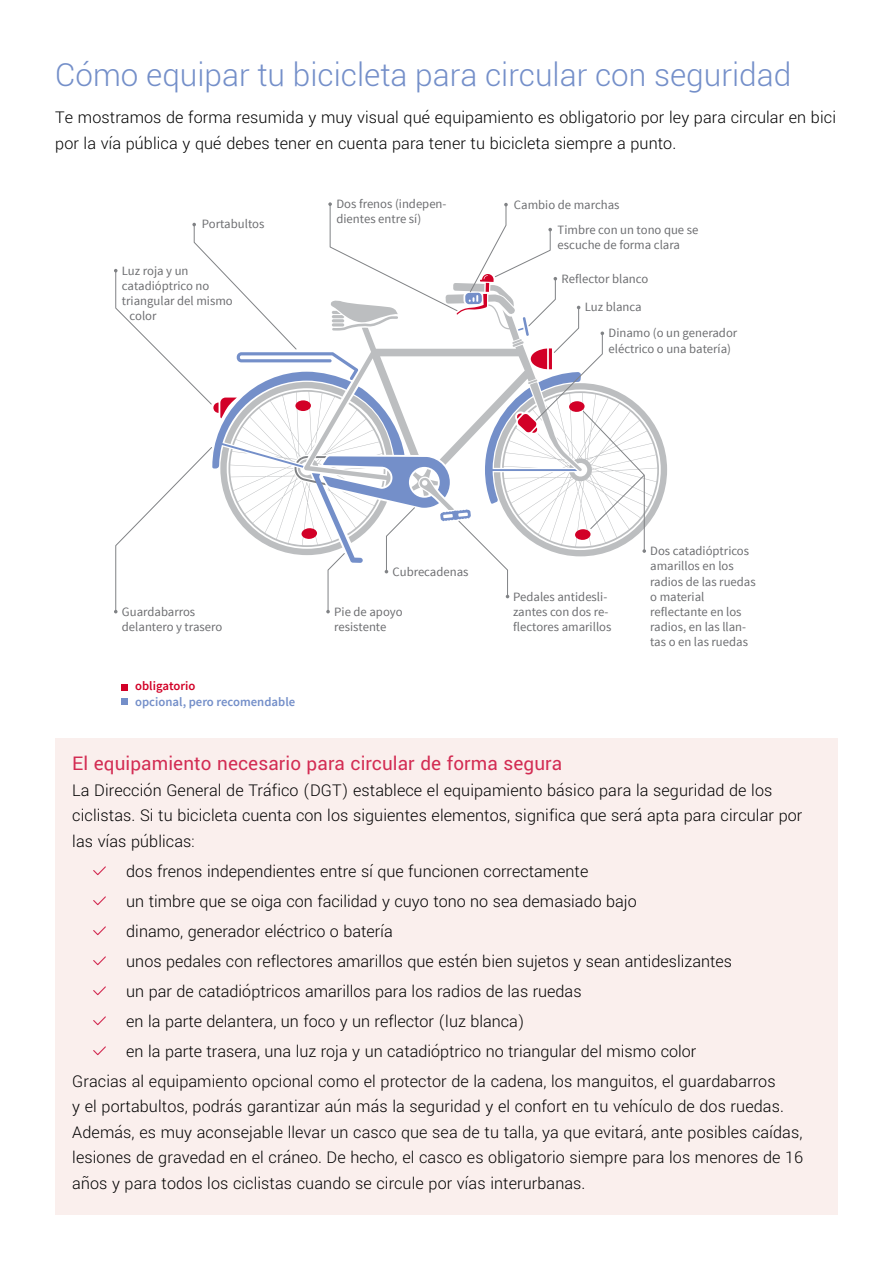
<style>
.page{position:relative;width:893px;height:1263px;background:#fff}
.page>*{position:absolute;margin:0;border:0;box-sizing:border-box;transform-origin:0 0}
.t1{font:300 31.5px "Roboto";color:#748fc9}
.t2{font:21px "Yantramanav";letter-spacing:.005em;color:#d32c53}
.t3{font:300 18px/25.5px "Yantramanav";letter-spacing:.005em;color:#000}
.t4{font:12.75px/15.3px "Source Sans Pro";color:#6d6e71}
.t5{font:600 12.75px "Source Sans Pro";color:#748fc9}
.t6{font:600 12.75px "Source Sans Pro";color:#d20027}
</style>
<div class="page">
<svg style="left:121px;top:684px;width:6px;height:6px"></svg>
<div style="left:121px;top:698px;width:6px;height:7px;background:#748fc9"></div>
<svg style="left:114px;top:202px;width:553px;height:411px"></svg>
<div style="left:55px;top:738px;width:783px;height:476px;background:#faefed"></div>
<svg style="left:93px;top:866px;width:13px;height:10px"></svg>
<svg style="left:93px;top:896px;width:13px;height:10px"></svg>
<svg style="left:93px;top:926px;width:13px;height:10px"></svg>
<svg style="left:93px;top:956px;width:13px;height:10px"></svg>
<svg style="left:93px;top:1046px;width:13px;height:10px"></svg>
<svg style="left:93px;top:1016px;width:13px;height:10px"></svg>
<svg style="left:93px;top:986px;width:13px;height:10px"></svg>
<h1 class="t1" style="left:55px;top:53px;width:737px">Cómo equipar tu bicicleta para circular con seguridad</h1>
<p class="t3" style="left:55px;top:105px;width:782px">Te mostramos de forma resumida y muy visual qué equipamiento es obligatorio por ley para circular en bici por la vía pública y qué debes tener en cuenta para tener tu bicicleta siempre a punto.</p>
<p class="t4" style="left:202px;top:217px;width:64px">Portabultos</p>
<p class="t4" style="left:122px;top:263px;width:68px">Luz roja y un</p>
<p class="t4" style="left:122px;top:278px;width:89px">catadióptrico no</p>
<p class="t4" style="left:122px;top:293px;width:112px">triangular del mismo</p>
<p class="t4" style="left:130px;top:309px;width:28px">color</p>
<p class="t4" style="left:336px;top:196px;width:112px">Dos frenos (indepen&shy;dientes entre sí)</p>
<p class="t4" style="left:558px;top:192px;width:142px;line-height:24.9px;text-indent:-44px">Cambio de marchas<br>Timbre con un tono que se</p>
<p class="t4" style="left:558px;top:237px;width:124px">escuche de forma clara</p>
<p class="t4" style="left:561px;top:271px;width:88px">Reflector blanco</p>
<p class="t4" style="left:608px;top:295px;width:130px;line-height:25.8px;text-indent:-24px">Luz blanca<br>Dinamo (o un generador</p>
<p class="t4" style="left:608px;top:341px;width:124px">eléctrico o una batería)</p>
<p class="t4" style="left:393px;top:564px;width:77px">Cubrecadenas</p>
<p class="t4" style="left:122px;top:604px;width:102px">Guardabarros delantero y trasero</p>
<p class="t4" style="left:334px;top:604px;width:70px">Pie de apoyo resistente</p>
<p class="t6" style="left:135px;top:678px;width:62px">obligatorio</p>
<p class="t5" style="left:135px;top:693px;width:162px">opcional, pero recomendable</p>
<p class="t4" style="left:513px;top:589px;width:100px">Pedales antidesli&shy;zantes con dos re&shy;flectores amarillos</p>
<p class="t4" style="left:650px;top:543px;width:107px">Dos catadióptricos amarillos en los radios de las ruedas o material reflectante en los radios, en las llan&shy;tas o en las ruedas</p>
<p class="t2" style="left:72px;top:750px;width:491px">El equipamiento necesario para circular de forma segura</p>
<p class="t3" style="left:72px;top:777px;width:732px">La Dirección General de Tráfico (DGT) establece el equipamiento básico para la seguridad de los ciclistas. Si tu bicicleta cuenta con los siguientes elementos, significa que será apta para circular por las vías públicas:</p>
<p class="t3" style="left:126px;top:858px;width:464px">dos frenos independientes entre sí que funcionen correctamente</p>
<p class="t3" style="left:126px;top:888px;width:512px">un timbre que se oiga con facilidad y cuyo tono no sea demasiado bajo</p>
<p class="t3" style="left:126px;top:918px;width:268px">dinamo, generador eléctrico o batería</p>
<p class="t3" style="left:126px;top:948px;width:607px">unos pedales con reflectores amarillos que estén bien sujetos y sean antideslizantes</p>
<p class="t3" style="left:126px;top:978px;width:457px">un par de catadióptricos amarillos para los radios de las ruedas</p>
<p class="t3" style="left:126px;top:1008px;width:400px">en la parte delantera, un foco y un reflector (luz blanca)</p>
<p class="t3" style="left:126px;top:1038px;width:571px">en la parte trasera, una luz roja y un catadióptrico no triangular del mismo color</p>
<p class="t3" style="left:72px;top:1068px;width:705px">Gracias al equipamiento opcional como el protector de la cadena, los manguitos, el guardabarros</p>
<p class="t3" style="left:72px;top:1094px;width:732px">y el portabultos, podrás garantizar aún más la seguridad y el confort en tu vehículo de dos ruedas.<br>Además, es muy aconsejable llevar un casco que sea de tu talla, ya que evitará, ante posibles caídas, lesiones de gravedad en el cráneo. De hecho, el casco es obligatorio siempre para los menores de 16 años y para todos los ciclistas cuando se circule por vías interurbanas.</p>
</div>
